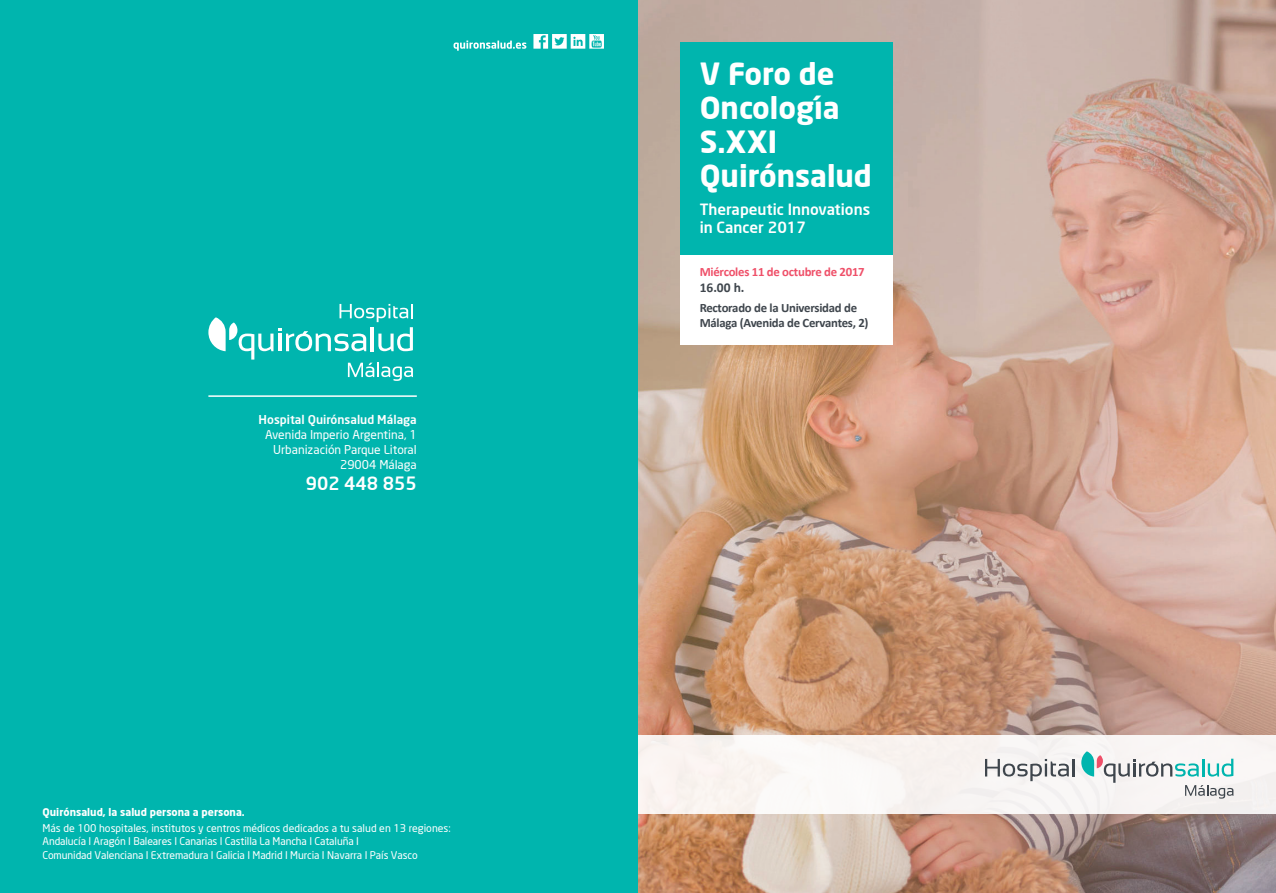
<style>
.page{position:relative;width:1276px;height:893px;background:#fff}
.page>*{position:absolute;margin:0;border:0;box-sizing:border-box;transform-origin:0 0}
.t1{font:700 30px/34px "Neo Sans";color:#fff}
.t2{font:500 18px "Neo Sans";color:#fff}
.t3{font:500 15.3px/18.3px "Neo Sans";color:#fff}
.t4{font:700 13.5px "Calibri";color:#3f464d}
.t5{font:700 12.75px "Calibri";letter-spacing:-.02em;color:#3f464d}
.t6{font:700 12.75px "Calibri";letter-spacing:-.02em;color:#ef5069}
.t7{font:500 12px/15px "Neo Sans";color:#fff;text-align:center}
.t8{font:12px "Neo Sans";color:#fff}
.t9{font:10.5px/13.5px "Neo Sans";letter-spacing:-.01em;color:#fff}
.t10{font:700 10.5px "Neo Sans";color:#fff}
.s1{font-weight:400}
</style>
<div class="page">
<img style="left:638px;top:0;width:638px;height:893px">
<div style="left:0;top:0;width:638px;height:893px;background:#00b5ae"></div>
<div style="left:638px;top:736px;width:638px;height:78px;background:#f9f4f2"></div>
<svg style="left:1081px;top:751px;width:152px;height:48px"></svg>
<svg style="left:985px;top:759px;width:89px;height:22px"></svg>
<div style="left:680px;top:43px;width:213px;height:212px;background:#00b5ae"></div>
<div style="left:680px;top:255px;width:213px;height:89px;background:#fff"></div>
<hr style="left:208px;top:395px;width:209px;height:2px;background:#fff">
<svg style="left:208px;top:304px;width:205px;height:77px"></svg>
<svg style="left:453px;top:41px;width:73px;height:10px"></svg>
<svg style="left:533px;top:34px;width:71px;height:15px"></svg>
<p class="t7" style="left:259px;top:412px;width:160px">Hospital Quirónsalud Málaga<br><span class="s1">Avenida Imperio Argentina, 1</span></p>
<p class="t8" style="left:273px;top:442px;width:145px">Urbanización Parque Litoral</p>
<p class="t8" style="left:340px;top:457px;width:78px">29004 Málaga</p>
<p class="t2" style="left:306px;top:472px;width:113px">902 448 855</p>
<p class="t10" style="left:43px;top:805px;width:204px">Quirónsalud, la salud persona a persona.</p>
<p class="t9" style="left:43px;top:821px;width:410px">Más de 100 hospitales, institutos y centros médicos dedicados a tu salud en 13 regiones:<br>Andalucía I Aragón I Baleares I Canarias I Castilla La Mancha I Cataluña I<br>Comunidad Valenciana I Extremadura I Galicia I Madrid I Murcia I Navarra I País Vasco</p>
<p class="t1" style="left:699px;top:56px;width:174px">V Foro de<br>Oncología<br>S.XXI<br>Quirónsalud</p>
<p class="t3" style="left:699px;top:200px;width:172px">Therapeutic Innovations in Cancer 2017</p>
<p class="t6" style="left:699px;top:263px;width:166px">Miércoles 11 de octubre de 2017</p>
<p class="t4" style="left:699px;top:279px;width:46px">16.00 h.</p>
<p class="t5" style="left:699px;top:299px;width:159px">Rectorado de la Universidad de</p>
<p class="t5" style="left:699px;top:314px;width:170px">Málaga (Avenida de Cervantes, 2)</p>
</div>
